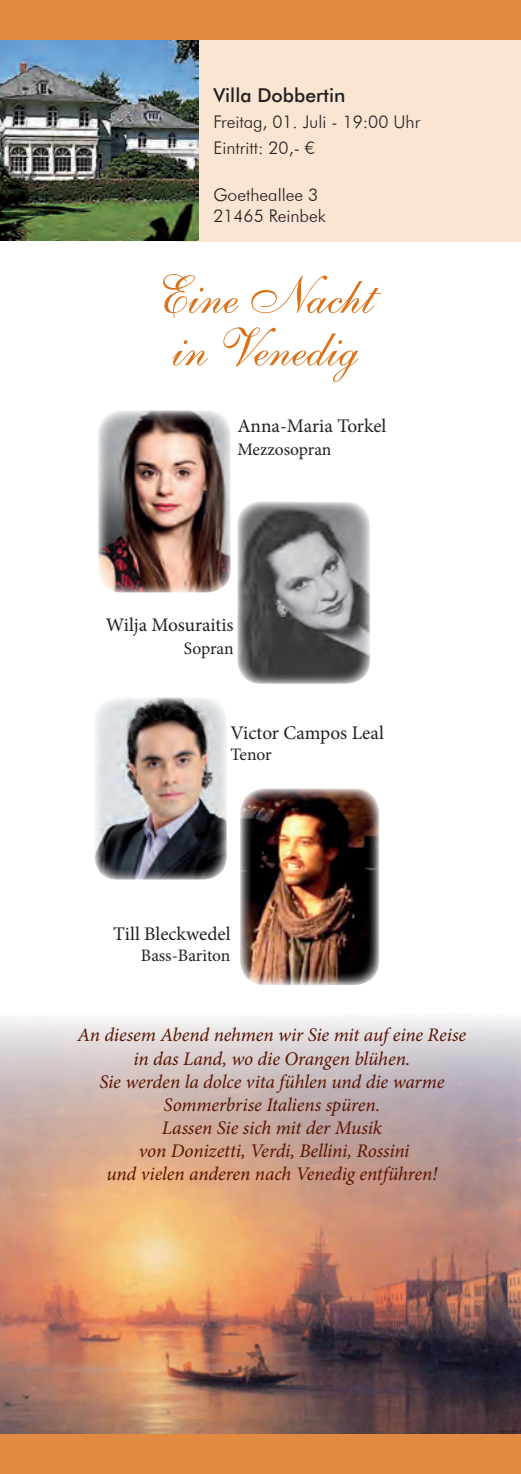
<style>
.page{position:relative;width:521px;height:1474px;background:#fff}
.page>*{position:absolute;margin:0;border:0;box-sizing:border-box;transform-origin:0 0}
.t1{font:52.5px/52.5px "English 111 Vivace BT";color:#d9721a}
.t2{font:italic 19.25px/23.1px "Minion Pro";letter-spacing:-.005em;color:#5b1400;text-align:center}
.t3{font:19.25px "Minion Pro";letter-spacing:-.005em;color:#231f20}
.t4{font:500 19.25px "Futura BT";color:#231f20}
.t5{font:300 17.5px/25.9px "Futura BT";color:#231f20}
.t6{font:17.5px "Minion Pro";letter-spacing:-.005em;color:#231f20}
</style>
<div class="page">
<div style="left:176px;top:31px;width:345px;height:210px;background:#f9e5d1"></div>
<img style="left:0;top:1018px;width:521px;height:415px">
<img style="left:94px;top:697px;width:133px;height:182px">
<img style="left:240px;top:788px;width:139px;height:197px">
<div style="left:0;top:1433px;width:521px;height:40px;background:#e28a42"></div>
<img style="left:0;top:40px;width:198px;height:201px">
<div style="left:0;top:0;width:521px;height:40px;background:#e28a42"></div>
<img style="left:237px;top:501px;width:133px;height:182px">
<img style="left:98px;top:410px;width:133px;height:182px">
<p class="t4" style="left:213px;top:83px;width:133px">Villa Dobbertin</p>
<p class="t5" style="left:213px;top:108px;width:208px">Freitag, 01. Juli - 19:00 Uhr<br>Eintritt: 20,- ¤</p>
<p class="t5" style="left:213px;top:184px;width:114px;line-height:21px">Goetheallee 3<br>21465 Reinbek</p>
<h1 class="t1" style="left:157px;top:270px;width:218px">Eine Nacht in Venedig</h1>
<p class="t3" style="left:237px;top:413px;width:150px">Anna-Maria Torkel</p>
<p class="t6" style="left:237px;top:438px;width:96px">Mezzosopran</p>
<p class="t3" style="left:106px;top:612px;width:129px">Wilja Mosuraitis</p>
<p class="t6" style="left:184px;top:637px;width:51px">Sopran</p>
<p class="t3" style="left:231px;top:719px;width:155px">Victor Campos Leal</p>
<p class="t6" style="left:231px;top:742px;width:43px">Tenor</p>
<p class="t3" style="left:113px;top:921px;width:119px">Till Bleckwedel</p>
<p class="t6" style="left:141px;top:943px;width:91px">Bass-Bariton</p>
<p class="t2" style="left:78px;top:1023px;width:390px">An diesem Abend nehmen wir Sie mit auf eine Reise in das Land, wo die Orangen blühen.<br>Sie werden la dolce vita fühlen und die warme Sommerbrise Italiens spüren.<br>Lassen Sie sich mit der Musik<br>von Donizetti, Verdi, Bellini, Rossini<br>und vielen anderen nach Venedig entführen!</p>
</div>
